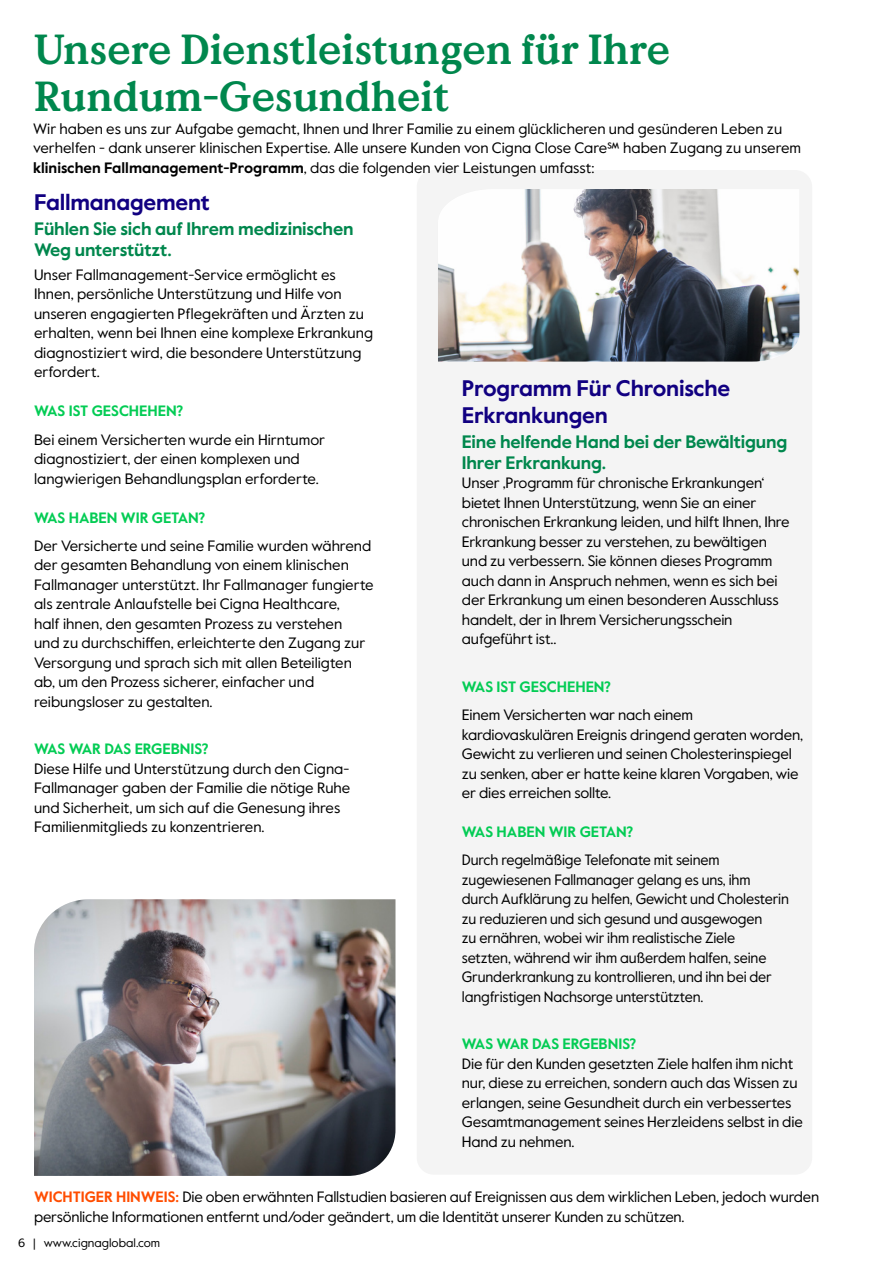
<style>
.page{position:relative;width:893px;height:1263px;background:#fff}
.page>*{position:absolute;margin:0;border:0;box-sizing:border-box;transform-origin:0 0}
.t1{font:700 42px/46.5px "Value Serif Pro";color:#00874d}
.t2{font:700 22.5px/27px "Value Sans Pro";letter-spacing:-.01em;color:#110081}
.t3{font:700 18px/21px "Value Sans Pro";letter-spacing:-.01em;color:#00874d}
.t4{font:15px/19.5px "Value Sans Pro";letter-spacing:-.01em;color:#000}
.t5{font:15px/19.5px "Value Sans Pro";letter-spacing:-.01em;color:#000;scale:.96 1}
.t6{font:700 15px "Value Sans Pro";color:#03cc54}
.t7{font:12px "Value Sans Pro";color:#000}
.s1{font-weight:700}
.s2{font-weight:700;color:#ff4d00}
</style>
<div class="page">
<div style="left:417px;top:170px;width:395px;height:1005px;background:#f4f4f4;border-radius:17px"></div>
<img style="left:34px;top:899px;width:361px;height:277px">
<img style="left:438px;top:189px;width:361px;height:173px">
<h1 class="t1" style="left:34px;top:28px;width:637px">Unsere Dienstleistungen für Ihre<br>Rundum-Gesundheit</h1>
<p class="t4" style="left:33px;top:119px;width:770px">Wir haben es uns zur Aufgabe gemacht, Ihnen und Ihrer Familie zu einem glücklicheren und gesünderen Leben zu verhelfen - dank unserer klinischen Expertise. Alle unsere Kunden von Cigna Close Care℠ haben Zugang zu unserem <span class="s1">klinischen Fallmanagement-Programm</span>, das die folgenden vier Leistungen umfasst:</p>
<h2 class="t2" style="left:34px;top:190px;width:177px">Fallmanagement</h2>
<p class="t3" style="left:34px;top:219px;width:321px">Fühlen Sie sich auf Ihrem medizinischen<br>Weg unterstützt.</p>
<p class="t4" style="left:34px;top:265px;width:341px">Unser Fallmanagement-Service ermöglicht es Ihnen, persönliche Unterstützung und Hilfe von unseren engagierten Pflegekräften und Ärzten zu erhalten, wenn bei Ihnen eine komplexe Erkrankung diagnostiziert wird, die besondere Unterstützung erfordert.</p>
<p class="t6" style="left:34px;top:402px;width:151px">WAS IST GESCHEHEN?</p>
<p class="t4" style="left:34px;top:430px;width:293px">Bei einem Versicherten wurde ein Hirntumor diagnostiziert, der einen komplexen und langwierigen Behandlungsplan erforderte.</p>
<p class="t6" style="left:34px;top:508px;width:173px">WAS HABEN WIR GETAN?</p>
<p class="t4" style="left:34px;top:536px;width:341px">Der Versicherte und seine Familie wurden während der gesamten Behandlung von einem klinischen Fallmanager unterstützt. Ihr Fallmanager fungierte als zentrale Anlaufstelle bei Cigna Healthcare,<br>half ihnen, den gesamten Prozess zu verstehen<br>und zu durchschiffen, erleichterte den Zugang zur Versorgung und sprach sich mit allen Beteiligten ab, um den Prozess sicherer, einfacher und reibungsloser zu gestalten.</p>
<p class="t6" style="left:34px;top:740px;width:176px">WAS WAR DAS ERGEBNIS?</p>
<p class="t4" style="left:34px;top:759px;width:318px">Diese Hilfe und Unterstützung durch den Cigna-Fallmanager gaben der Familie die nötige Ruhe und Sicherheit, um sich auf die Genesung ihres Familienmitglieds zu konzentrieren.</p>
<h2 class="t2" style="left:462px;top:375px;width:270px">Programm Für Chronische<br>Erkrankungen</h2>
<p class="t3" style="left:462px;top:432px;width:327px">Eine helfende Hand bei der Bewältigung<br>Ihrer Erkrankung.</p>
<p class="t4" style="left:462px;top:474px;width:329px">Unser ‚Programm für chronische Erkrankungen‘ bietet Ihnen Unterstützung, wenn Sie an einer chronischen Erkrankung leiden, und hilft Ihnen, Ihre Erkrankung besser zu verstehen, zu bewältigen und zu verbessern. Sie können dieses Programm auch dann in Anspruch nehmen, wenn es sich bei der Erkrankung um einen besonderen Ausschluss handelt, der in Ihrem Versicherungsschein aufgeführt ist..</p>
<p class="t6" style="left:462px;top:678px;width:151px">WAS IST GESCHEHEN?</p>
<p class="t4" style="left:462px;top:705px;width:343px">Einem Versicherten war nach einem kardiovaskulären Ereignis dringend geraten worden, Gewicht zu verlieren und seinen Cholesterinspiegel zu senken, aber er hatte keine klaren Vorgaben, wie er dies erreichen sollte.</p>
<p class="t6" style="left:462px;top:823px;width:173px">WAS HABEN WIR GETAN?</p>
<p class="t5" style="left:462px;top:850px;width:342px">Durch regelmäßige Telefonate mit seinem zugewiesenen Fallmanager gelang es uns, ihm durch Aufklärung zu helfen, Gewicht und Cholesterin zu reduzieren und sich gesund und ausgewogen<br>zu ernähren, wobei wir ihm realistische Ziele<br>setzten, während wir ihm außerdem halfen, seine Grunderkrankung zu kontrollieren, und ihn bei der langfristigen Nachsorge unterstützten.</p>
<p class="t6" style="left:462px;top:1035px;width:176px">WAS WAR DAS ERGEBNIS?</p>
<p class="t4" style="left:462px;top:1054px;width:342px">Die für den Kunden gesetzten Ziele halfen ihm nicht nur, diese zu erreichen, sondern auch das Wissen zu erlangen, seine Gesundheit durch ein verbessertes Gesamtmanagement seines Herzleidens selbst in die Hand zu nehmen.</p>
<p class="t4" style="left:34px;top:1188px;width:787px"><span class="s2">WICHTIGER HINWEIS:</span> Die oben erwähnten Fallstudien basieren auf Ereignissen aus dem wirklichen Leben, jedoch wurden persönliche Informationen entfernt und/oder geändert, um die Identität unserer Kunden zu schützen.</p>
<p class="t7" style="left:18px;top:1235px;width:144px">6 | www.cignaglobal.com</p>
</div>
